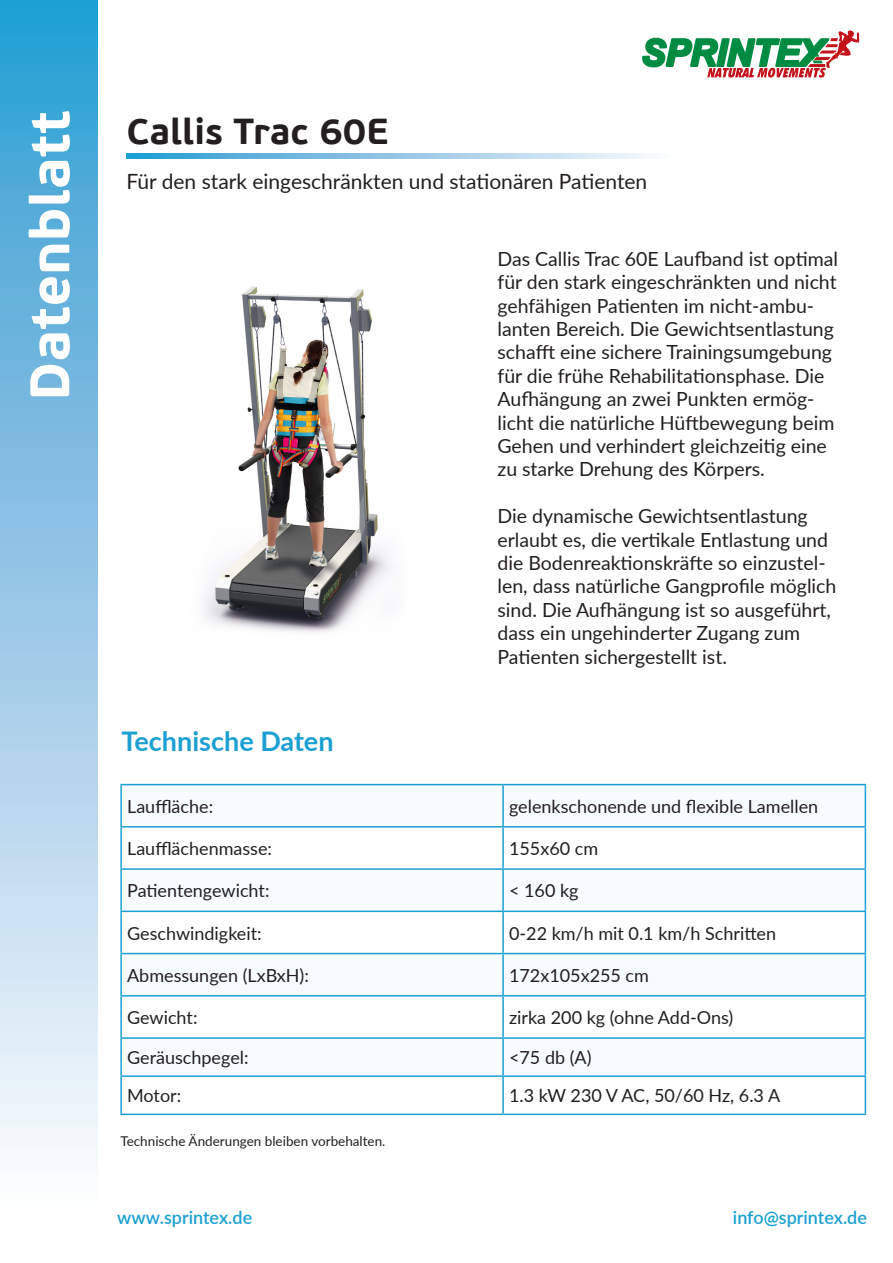
<style>
.page{position:relative;width:893px;height:1263px;background:#fff}
.page>*{position:absolute;margin:0;border:0;box-sizing:border-box;transform-origin:0 0}
.t1{font:700 55.5px "PF Beau Sans Pro";color:#fff}
.t2{font:700 36px "PF Beau Sans Pro";color:#231f20}
.t3{font:700 27px "Lato";color:#1ba0d3}
.t4{font:21px "Lato";color:#231f20}
.t5{font:19.5px/23.4px "Lato";color:#231f20}
.t6{font:18px "Lato";color:#231f20}
.t7{font:600 18px "Lato";color:#1ba0d3}
.t8{font:13.5px "Lato";color:#231f20}
</style>
<div class="page">
<img style="left:204px;top:286px;width:187px;height:346px">
<div style="left:0;top:0;width:98px;height:1263px;background:linear-gradient(to bottom,#2c9ad1,#fffeff)"></div>
<svg style="left:642px;top:30px;width:217px;height:48px"></svg>
<svg style="left:126px;top:153px;width:524px;height:5px;background:#8fc6e5"></svg>
<svg style="left:122px;top:785px;width:743px;height:125px;fill:#f6fbfe"></svg>
<div style="left:122px;top:954px;width:743px;height:41px;background:#f6fbfe"></div>
<hr style="left:120px;top:784px;width:383px;height:1px;background:#1ba0d3">
<hr style="left:120px;top:785px;width:2px;height:41px;background:#1ba0d3">
<hr style="left:503px;top:784px;width:363px;height:1px;background:#1ba0d3">
<hr style="left:502px;top:785px;width:2px;height:41px;background:#1ba0d3">
<hr style="left:120px;top:826px;width:383px;height:1px;background:#1ba0d3">
<hr style="left:120px;top:827px;width:2px;height:41px;background:#1ba0d3">
<hr style="left:503px;top:826px;width:363px;height:1px;background:#1ba0d3">
<hr style="left:502px;top:827px;width:2px;height:41px;background:#1ba0d3">
<hr style="left:120px;top:868px;width:383px;height:2px;background:#1ba0d3">
<hr style="left:120px;top:870px;width:2px;height:40px;background:#1ba0d3">
<hr style="left:503px;top:868px;width:363px;height:2px;background:#1ba0d3">
<hr style="left:502px;top:870px;width:2px;height:40px;background:#1ba0d3">
<hr style="left:120px;top:910px;width:383px;height:2px;background:#1ba0d3">
<hr style="left:120px;top:912px;width:2px;height:41px;background:#1ba0d3">
<hr style="left:503px;top:910px;width:363px;height:2px;background:#1ba0d3">
<hr style="left:502px;top:912px;width:2px;height:41px;background:#1ba0d3">
<hr style="left:120px;top:953px;width:383px;height:1px;background:#1ba0d3">
<hr style="left:120px;top:954px;width:2px;height:41px;background:#1ba0d3">
<hr style="left:503px;top:953px;width:363px;height:1px;background:#1ba0d3">
<hr style="left:502px;top:954px;width:2px;height:41px;background:#1ba0d3">
<hr style="left:120px;top:995px;width:383px;height:1px;background:#1ba0d3">
<hr style="left:120px;top:996px;width:2px;height:41px;background:#1ba0d3">
<hr style="left:503px;top:995px;width:363px;height:1px;background:#1ba0d3">
<hr style="left:502px;top:996px;width:2px;height:41px;background:#1ba0d3">
<hr style="left:120px;top:1037px;width:383px;height:2px;background:#1ba0d3">
<hr style="left:120px;top:1039px;width:2px;height:36px;background:#1ba0d3">
<hr style="left:503px;top:1037px;width:363px;height:2px;background:#1ba0d3">
<hr style="left:502px;top:1039px;width:2px;height:36px;background:#1ba0d3">
<hr style="left:120px;top:1075px;width:383px;height:2px;background:#1ba0d3">
<hr style="left:120px;top:1077px;width:2px;height:36px;background:#1ba0d3">
<hr style="left:503px;top:1075px;width:363px;height:2px;background:#1ba0d3">
<hr style="left:502px;top:1077px;width:2px;height:36px;background:#1ba0d3">
<hr style="left:120px;top:1113px;width:383px;height:2px;background:#1ba0d3">
<hr style="left:503px;top:1113px;width:363px;height:2px;background:#1ba0d3">
<hr style="left:865px;top:785px;width:1px;height:41px;background:#1ba0d3">
<hr style="left:865px;top:827px;width:1px;height:41px;background:#1ba0d3">
<hr style="left:865px;top:870px;width:1px;height:40px;background:#1ba0d3">
<hr style="left:865px;top:912px;width:1px;height:41px;background:#1ba0d3">
<hr style="left:865px;top:954px;width:1px;height:41px;background:#1ba0d3">
<hr style="left:865px;top:996px;width:1px;height:41px;background:#1ba0d3">
<hr style="left:865px;top:1039px;width:1px;height:36px;background:#1ba0d3">
<hr style="left:865px;top:1077px;width:1px;height:36px;background:#1ba0d3">
<h1 class="t1" style="left:15px;top:400px;width:291px;rotate:-90deg">Datenblatt</h1>
<h2 class="t2" style="left:126px;top:109px;width:264px">Callis Trac 60E</h2>
<p class="t4" style="left:126px;top:166px;width:522px">Für den stark eingeschränkten und stationären Patienten</p>
<h3 class="t3" style="left:122px;top:721px;width:214px">Technische Daten</h3>
<p class="t5" style="left:497px;top:246px;width:342px">Das Callis Trac 60E Laufband ist optimal für den stark eingeschränkten und nicht gehfähigen Patienten im nicht-ambu&shy;lanten Bereich. Die Gewichtsentlastung schafft eine sichere Trainingsumgebung für die frühe Rehabilitationsphase. Die Aufhängung an zwei Punkten ermög&shy;licht die natürliche Hüftbewegung beim Gehen und verhindert gleichzeitig eine zu starke Drehung des Körpers.</p>
<p class="t5" style="left:497px;top:503px;width:340px">Die dynamische Gewichtsentlastung erlaubt es, die vertikale Entlastung und die Bodenreaktionskräfte so einzustel&shy;len, dass natürliche Gangprofile möglich sind. Die Aufhängung ist so ausgeführt, dass ein ungehinderter Zugang zum Patienten sichergestellt ist.</p>
<p class="t6" style="left:127px;top:793px;width:88px">Lauffläche:</p>
<p class="t6" style="left:509px;top:793px;width:311px">gelenkschonende und flexible Lamellen</p>
<p class="t6" style="left:127px;top:836px;width:146px">Laufflächenmasse:</p>
<p class="t6" style="left:509px;top:836px;width:91px">155x60 cm</p>
<p class="t6" style="left:127px;top:878px;width:144px">Patientengewicht:</p>
<p class="t6" style="left:509px;top:878px;width:71px">&lt; 160 kg</p>
<p class="t6" style="left:127px;top:920px;width:136px">Geschwindigkeit:</p>
<p class="t6" style="left:509px;top:920px;width:269px">0-22 km/h mit 0.1 km/h Schritten</p>
<p class="t6" style="left:127px;top:962px;width:183px">Abmessungen (LxBxH):</p>
<p class="t6" style="left:509px;top:962px;width:141px">172x105x255 cm</p>
<p class="t6" style="left:127px;top:1005px;width:72px">Gewicht:</p>
<p class="t6" style="left:509px;top:1005px;width:226px">zirka 200 kg (ohne Add-Ons)</p>
<p class="t6" style="left:127px;top:1045px;width:123px">Geräuschpegel:</p>
<p class="t6" style="left:509px;top:1045px;width:84px">&lt;75 db (A)</p>
<p class="t6" style="left:127px;top:1083px;width:56px">Motor:</p>
<p class="t6" style="left:509px;top:1083px;width:273px">1.3 kW 230 V AC, 50/60 Hz, 6.3 A</p>
<p class="t8" style="left:120px;top:1131px;width:267px">Technische Änderungen bleiben vorbehalten.</p>
<p class="t7" style="left:117px;top:1205px;width:136px">www.sprintex.de</p>
<p class="t7" style="left:733px;top:1205px;width:136px">info@sprintex.de</p>
</div>
